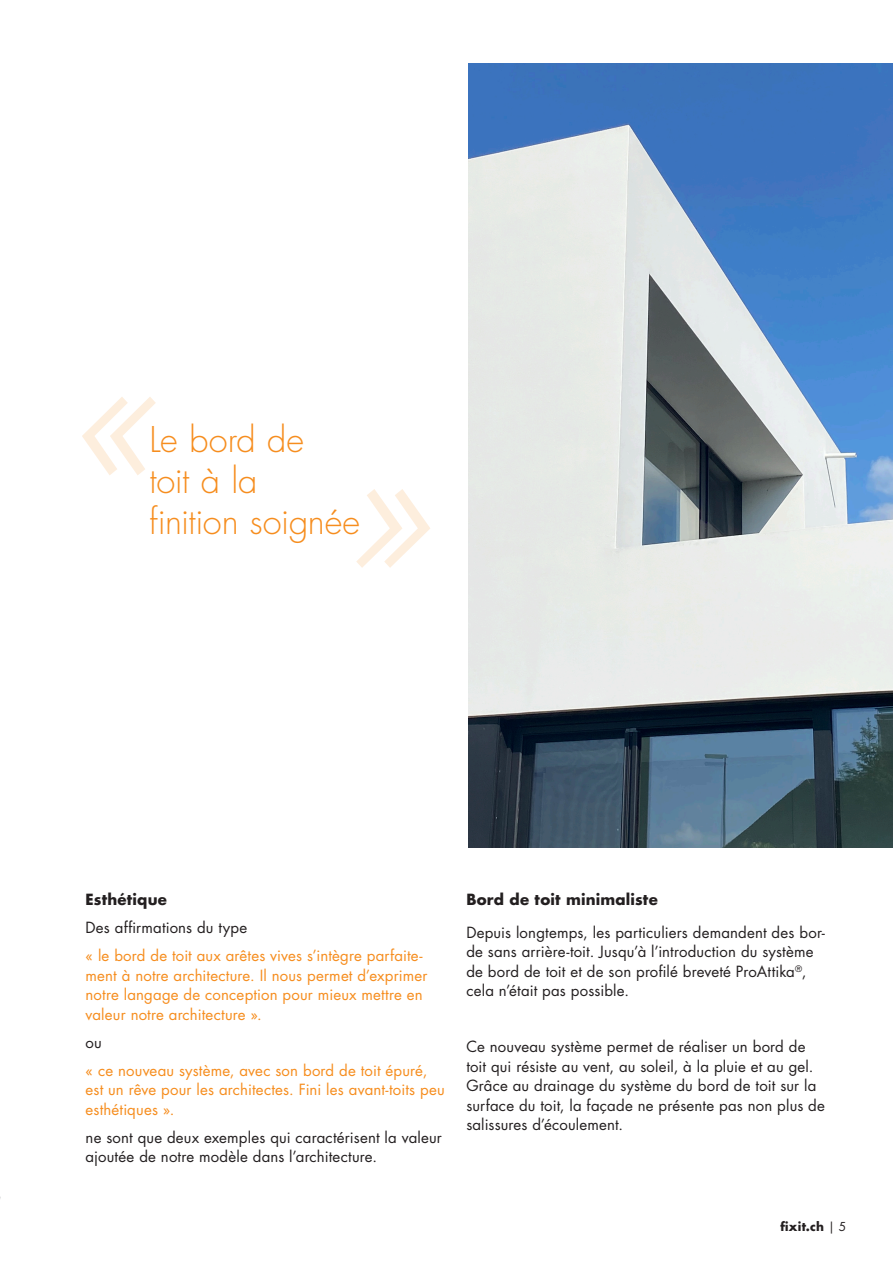
<style>
.page{position:relative;width:893px;height:1263px;background:#fff}
.page>*{position:absolute;margin:0;border:0;box-sizing:border-box;transform-origin:0 0}
.Fliesstext{font:300 34.5px/41.4px "Futura LT Pro";letter-spacing:-.01em;color:#f68d1e}
.Fliesstext-2{font:15px/19.5px "Futura LT Pro";letter-spacing:.01em;color:#231f20}
.Fliesstext-3{font:15px/19.5px "Futura LT Pro";letter-spacing:.01em;color:#f68d1e}
.Fliesstext-4{font:700 15px "Futura LT Pro";letter-spacing:.015em;color:#231f20}
.t1{font:700 12px "Futura LT Pro";color:#231f20}
.s1{font-weight:400}
</style>
<div class="page">
<svg style="left:82px;top:397px;width:74px;height:78px"></svg>
<svg style="left:356px;top:489px;width:74px;height:79px"></svg>
<img style="left:468px;top:64px;width:425px;height:783px">
<p class="Fliesstext" style="left:149px;top:418px;width:212px">Le bord de<br>toit à la<br>finition soignée</p>
<p class="Fliesstext-4" style="left:86px;top:888px;width:83px">Esthétique</p>
<p class="Fliesstext-2" style="left:86px;top:918px;width:163px">Des affirmations du type</p>
<p class="Fliesstext-3" style="left:86px;top:946px;width:343px">« le bord de toit aux arêtes vives s’intègre parfaite&shy;ment à notre architecture. Il nous permet d’exprimer notre langage de conception pour mieux mettre en valeur notre architecture ».</p>
<p class="Fliesstext-2" style="left:86px;top:1032px;width:18px">ou</p>
<p class="Fliesstext-3" style="left:86px;top:1060px;width:361px">« ce nouveau système, avec son bord de toit épuré, est un rêve pour les architectes. Fini les avant-toits peu esthétiques ».</p>
<p class="Fliesstext-2" style="left:86px;top:1127px;width:358px">ne sont que deux exemples qui caractérisent la valeur ajoutée de notre modèle dans l’architecture.</p>
<p class="Fliesstext-4" style="left:466px;top:888px;width:193px">Bord de toit minimaliste</p>
<p class="Fliesstext-2" style="left:466px;top:922px;width:360px">Depuis longtemps, les particuliers demandent des bor&shy;de sans arrière-toit. Jusqu’à l’introduction du système de bord de toit et de son profilé breveté ProAttika<sup>®</sup>, cela n’était pas possible.</p>
<p class="Fliesstext-2" style="left:466px;top:1037px;width:360px">Ce nouveau système permet de réaliser un bord de toit qui résiste au vent, au soleil, à la pluie et au gel.<br>Grâce au drainage du système du bord de toit sur la surface du toit, la façade ne présente pas non plus de salissures d’écoulement.</p>
<p class="t1" style="left:780px;top:1218px;width:67px">fixit.ch <span class="s1">| 5</span></p>
</div>
